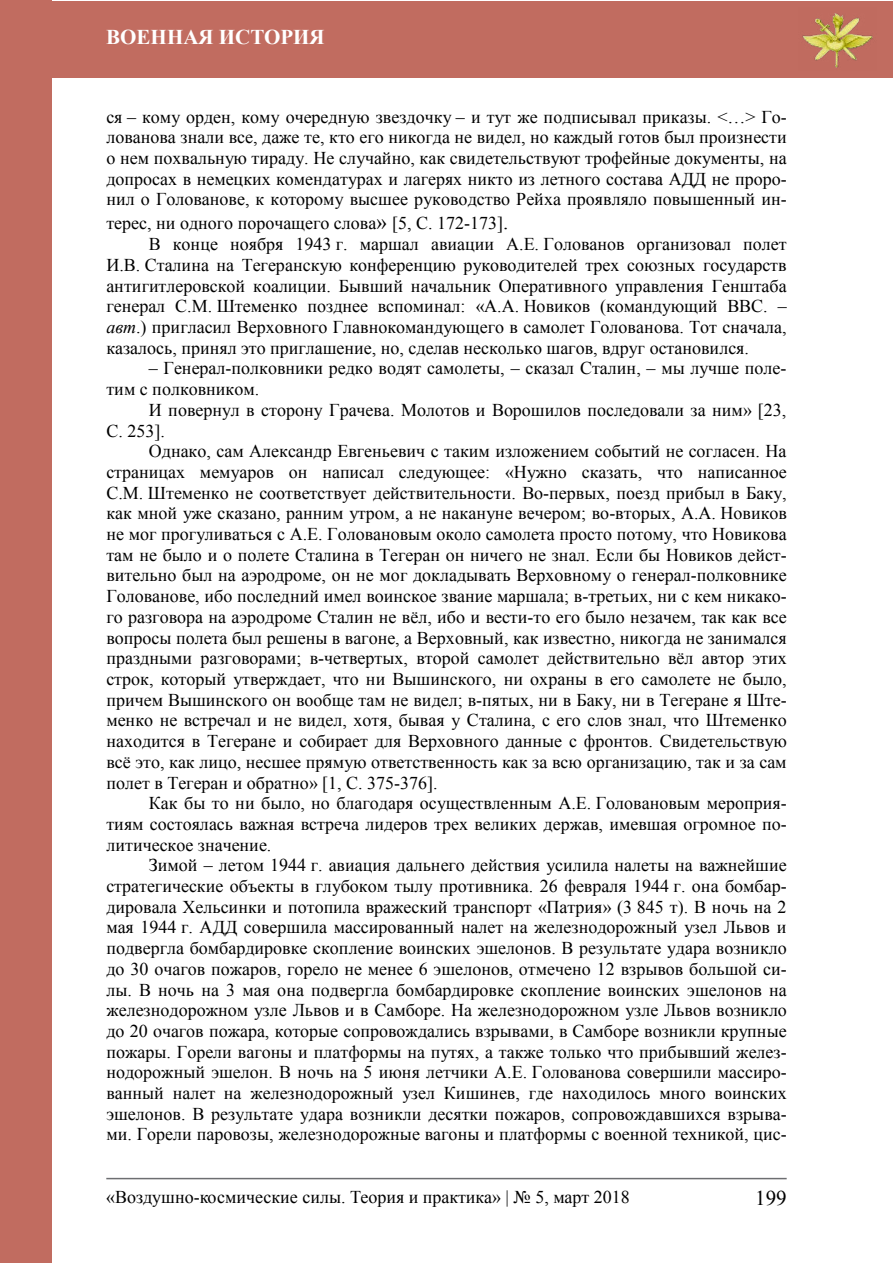
<style>
.page{position:relative;width:893px;height:1263px;background:#fff}
.page>*{position:absolute;margin:0;border:0;box-sizing:border-box;transform-origin:0 0}
.t1{font:700 21px "Times New Roman";color:#fff}
.t2{font:21px "Times New Roman";color:#000}
.t3{font:18px/20.7px "Times New Roman";color:#000;text-align:justify}
.s1{font-size:21px}
.s2{font-style:italic}
</style>
<div class="page">
<hr style="left:106px;top:1178px;width:681px;height:1px;background:#6d6e71">
<div style="left:0;top:1px;width:892px;height:76px;background:#c16c60"></div>
<img style="left:802px;top:13px;width:71px;height:55px">
<div style="left:0;top:1px;width:51px;height:1262px;background:#c16c60"></div>
<p class="t1" style="left:106px;top:23px;width:220px">Военная история</p>
<p class="t3" style="left:106px;top:106px;width:682px">ся – кому орден, кому очередную звездочку – и тут же подписывал приказы. &lt;…&gt; Го&shy;лованова знали все, даже те, кто его никогда не видел, но каждый готов был произнести о нем похвальную тираду. Не случайно, как свидетельствуют трофейные документы, на допросах в немецких комендатурах и лагерях никто из летного состава АДД не проро&shy;нил о Голованове, к которому высшее руководство Рейха проявляло повышенный ин-</p>
<p class="t3" style="left:106px;top:212px;width:404px">терес, ни одного порочащего слова<span class="s1">»</span> [5, С. 172-173]<span class="s1">.</span></p>
<p class="t3" style="left:149px;top:234px;width:639px">В конце ноября 1943 г. маршал авиации А.Е. Голованов организовал полет</p>
<p class="t3" style="left:106px;top:254px;width:682px">И.В. Сталина на Тегеранскую конференцию руководителей трех союзных государств</p>
<p class="t3" style="left:106px;top:275px;width:682px">антигитлеровской коалиции. Бывший начальник Оперативного управления Генштаба</p>
<p class="t3" style="left:106px;top:296px;width:682px">генерал С.М. Штеменко позднее вспоминал: «А.А. Новиков (командующий ВВС. –</p>
<p class="t3" style="left:106px;top:316px;width:682px"><span class="s2">авт</span>.) пригласил Верховного Главнокомандующего в самолет Голованова. Тот сначала,</p>
<p class="t3" style="left:106px;top:337px;width:644px">казалось, принял это приглашение, но, сделав несколько шагов, вдруг остановился.</p>
<p class="t3" style="left:106px;top:358px;width:682px;text-indent:42px">– Генерал-полковники редко водят самолеты, – сказал Сталин, – мы лучше поле&shy;тим с полковником.</p>
<p class="t3" style="left:106px;top:399px;width:682px;text-indent:42px">И повернул в сторону Грачева. Молотов и Ворошилов последовали за ним» [23,<br>С. 253].</p>
<p class="t3" style="left:106px;top:441px;width:682px;text-indent:42px">Однако, сам Александр Евгеньевич с таким изложением событий не согласен. На страницах мемуаров он написал следующее: «Нужно сказать, что написанное С.М. Штеменко не соответствует действительности. Во-первых, поезд прибыл в Баку, как мной уже сказано, ранним утром, а не накануне вечером; во-вторых, А.А. Новиков не мог прогуливаться с А.Е. Головановым около самолета просто потому, что Новикова там не было и о полете Сталина в Тегеран он ничего не знал. Если бы Новиков дейст&shy;вительно был на аэродроме, он не мог докладывать Верховному о генерал-полковнике Голованове, ибо последний имел воинское звание маршала; в-третьих, ни с кем никако&shy;го разговора на аэродроме Сталин не вёл, ибо и вести-то его было незачем, так как все вопросы полета был решены в вагоне, а Верховный, как известно, никогда не занимался праздными разговорами; в-четвертых, второй самолет действительно вёл автор этих строк, который утверждает, что ни Вышинского, ни охраны в его самолете не было, причем Вышинского он вообще там не видел; в-пятых, ни в Баку, ни в Тегеране я Ште&shy;менко не встречал и не видел, хотя, бывая у Сталина, с его слов знал, что Штеменко находится в Тегеране и собирает для Верховного данные с фронтов. Свидетельствую всё это, как лицо, несшее прямую ответственность как за всю организацию, так и за сам полет в Тегеран и обратно» [1, С. 375-376].</p>
<p class="t3" style="left:106px;top:792px;width:682px;text-indent:42px">Как бы то ни было, но благодаря осуществленным А.Е. Головановым мероприя&shy;тиям состоялась важная встреча лидеров трех великих держав, имевшая огромное по&shy;литическое значение.</p>
<p class="t3" style="left:106px;top:855px;width:682px;text-indent:42px">Зимой – летом 1944 г. авиация дальнего действия усилила налеты на важнейшие стратегические объекты в глубоком тылу противника. 26 февраля 1944 г. она бомбар&shy;дировала Хельсинки и потопила вражеский транспорт «Патрия» (3 845 т). В ночь на 2 мая 1944 г. АДД совершила массированный налет на железнодорожный узел Львов и подвергла бомбардировке скопление воинских эшелонов. В результате удара возникло до 30 очагов пожаров, горело не менее 6 эшелонов, отмечено 12 взрывов большой си&shy;лы. В ночь на 3 мая она подвергла бомбардировке скопление воинских эшелонов на железнодорожном узле Львов и в Самборе. На железнодорожном узле Львов возникло до 20 очагов пожара, которые сопровождались взрывами, в Самборе возникли крупные пожары. Горели вагоны и платформы на путях, а также только что прибывший желез&shy;нодорожный эшелон. В ночь на 5 июня летчики А.Е. Голованова совершили массиро&shy;ванный налет на железнодорожный узел Кишинев, где находилось много воинских эшелонов. В результате удара возникли десятки пожаров, сопровождавшихся взрыва&shy;ми. Горели паровозы, железнодорожные вагоны и платформы с военной техникой, цис-</p>
<p class="t3" style="left:106px;top:1187px;width:525px">«Воздушно-космические силы. Теория и практика» | № 5, март 2018</p>
<p class="t2" style="left:755px;top:1183px;width:33px">199</p>
</div>
